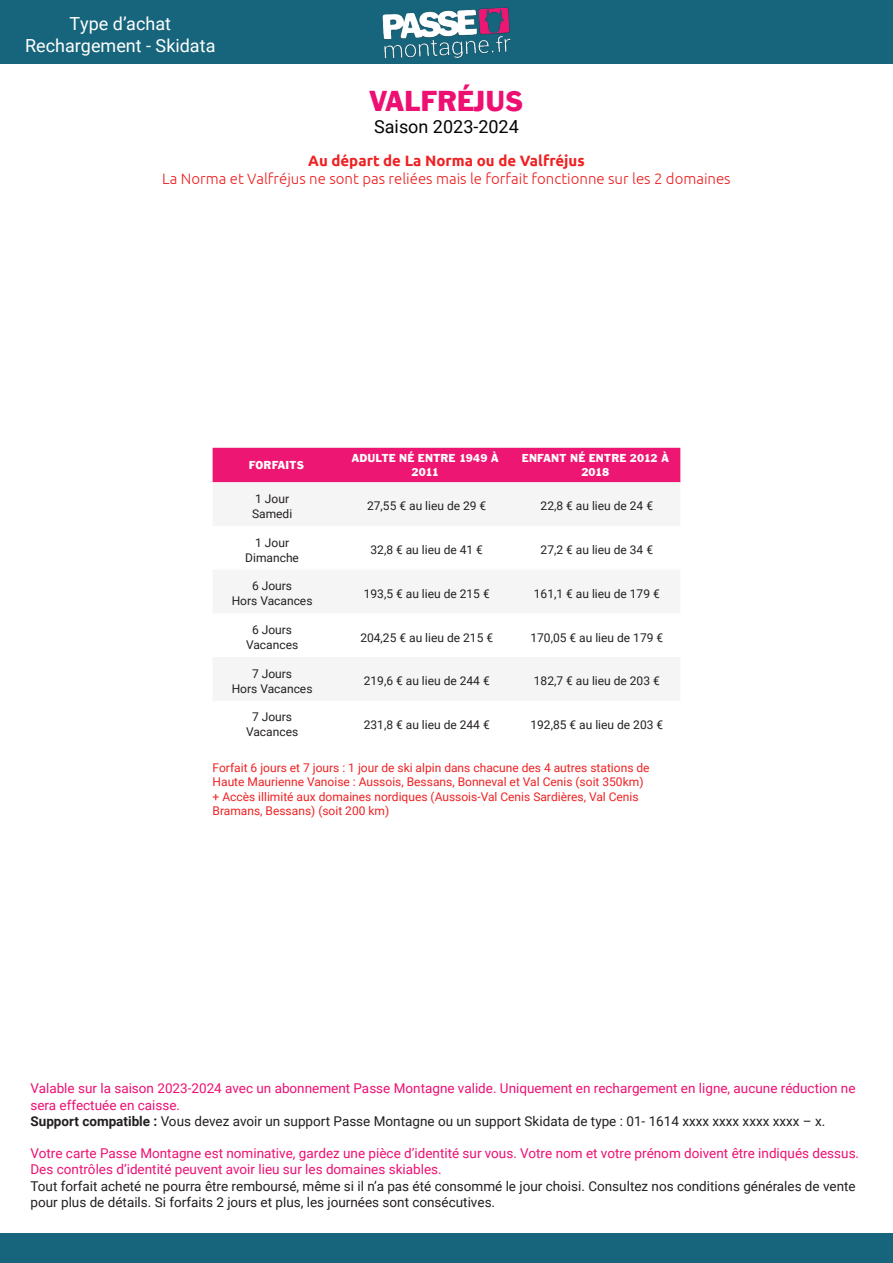
<style>
.page{position:relative;width:893px;height:1263px;background:#fff}
.page>*{position:absolute;margin:0;border:0;box-sizing:border-box;transform-origin:0 0}
.t1{font:30px "Franklin Gothic";color:#ed1072}
.t2{font:18px/21.6px "Roboto";color:#fff;text-align:center}
.t3{font:18px "Roboto";color:#040503}
.t4{font:300 15px "Ubuntu";color:#ee2123}
.t5{font:700 15px "Ubuntu";color:#ee2123}
.t6{font:13.5px/16.2px "Roboto";color:#ed1072}
.t7{font:13.5px/16.2px "Roboto";color:#231f20}
.t8{font:12px/15px "Roboto";color:#231f20;text-align:center}
.t9{font:12px/14.4px "Roboto";color:#ee2123}
.t10{font:12px/14.4px "Franklin Gothic";letter-spacing:.005em;color:#fff;text-align:center}
.s1{font-weight:700;color:#231f20}
.s2{color:#231f20}
</style>
<div class="page">
<div style="left:0;top:1233px;width:893px;height:30px;background:#17657c"></div>
<div style="left:0;top:0;width:893px;height:64px;background:#17657c"></div>
<img style="left:382px;top:7px;width:129px;height:52px">
<div style="left:213px;top:448px;width:467px;height:34px;background:#ed1773"></div>
<svg style="left:213px;top:482px;width:467px;height:1px"></svg>
<h2 class="t2" style="left:25px;top:12px;width:192px">Type d’achat<br>Rechargement - Skidata</h2>
<h1 class="t1" style="left:370px;top:83px;width:155px">VALFRÉJUS</h1>
<h2 class="t3" style="left:374px;top:114px;width:146px">Saison 2023-2024</h2>
<p class="t5" style="left:308px;top:152px;width:278px">Au départ de La Norma ou de Valfréjus</p>
<p class="t4" style="left:162px;top:170px;width:570px">La Norma et Valfréjus ne sont pas reliées mais le forfait fonctionne sur les 2 domaines</p>
<p class="t10" style="left:249px;top:458px;width:57px">FORFAITS</p>
<p class="t10" style="left:352px;top:450px;width:148px">ADULTE NÉ ENTRE 1949 À<br>2011</p>
<p class="t10" style="left:522px;top:450px;width:148px">ENFANT NÉ ENTRE 2012 À<br>2018</p>
<p class="t8" style="left:252px;top:491px;width:42px;text-align:left">1 Jour<br>Samedi</p>
<p class="t8" style="left:367px;top:498px;width:121px">27,55 € au lieu de 29 €</p>
<p class="t8" style="left:541px;top:498px;width:114px">22,8 € au lieu de 24 €</p>
<p class="t8" style="left:245px;top:534px;width:55px">1 Jour<br>Dimanche</p>
<p class="t8" style="left:370px;top:542px;width:114px">32,8 € au lieu de 41 €</p>
<p class="t8" style="left:541px;top:542px;width:114px">27,2 € au lieu de 34 €</p>
<p class="t8" style="left:232px;top:578px;width:82px">6 Jours<br>Hors Vacances</p>
<p class="t8" style="left:364px;top:586px;width:127px">193,5 € au lieu de 215 €</p>
<p class="t8" style="left:534px;top:586px;width:127px">161,1 € au lieu de 179 €</p>
<p class="t8" style="left:246px;top:622px;width:54px">6 Jours<br>Vacances</p>
<p class="t8" style="left:360px;top:629px;width:134px">204,25 € au lieu de 215 €</p>
<p class="t8" style="left:530px;top:629px;width:134px">170,05 € au lieu de 179 €</p>
<p class="t8" style="left:232px;top:665px;width:82px">7 Jours<br>Hors Vacances</p>
<p class="t8" style="left:364px;top:673px;width:127px">219,6 € au lieu de 244 €</p>
<p class="t8" style="left:534px;top:673px;width:127px">182,7 € au lieu de 203 €</p>
<p class="t8" style="left:246px;top:709px;width:54px">7 Jours<br>Vacances</p>
<p class="t8" style="left:364px;top:717px;width:127px">231,8 € au lieu de 244 €</p>
<p class="t8" style="left:530px;top:717px;width:134px">192,85 € au lieu de 203 €</p>
<p class="t9" style="left:213px;top:760px;width:438px">Forfait 6 jours et 7 jours : 1 jour de ski alpin dans chacune des 4 autres stations de Haute Maurienne Vanoise : Aussois, Bessans, Bonneval et Val Cenis (soit 350km) + Accès illimité aux domaines nordiques (Aussois-Val Cenis Sardières, Val Cenis Bramans, Bessans) (soit 200 km)</p>
<p class="t6" style="left:30px;top:1080px;width:826px">Valable sur la saison 2023-2024 avec un abonnement Passe Montagne valide. Uniquement en rechargement en ligne, aucune réduction ne sera effectuée en caisse.<br><span class="s1">Support compatible :</span> <span class="s2">Vous devez avoir un support Passe Montagne ou un support Skidata de type : 01- 1614 xxxx xxxx xxxx xxxx – x.</span></p>
<p class="t6" style="left:30px;top:1145px;width:830px">Votre carte Passe Montagne est nominative, gardez une pièce d’identité sur vous. Votre nom et votre prénom doivent être indiqués dessus.<br>Des contrôles d’identité peuvent avoir lieu sur les domaines skiables.</p>
<p class="t7" style="left:30px;top:1177px;width:827px">Tout forfait acheté ne pourra être remboursé, même si il n’a pas été consommé le jour choisi. Consultez nos conditions générales de vente pour plus de détails. Si forfaits 2 jours et plus, les journées sont consécutives.</p>
</div>
